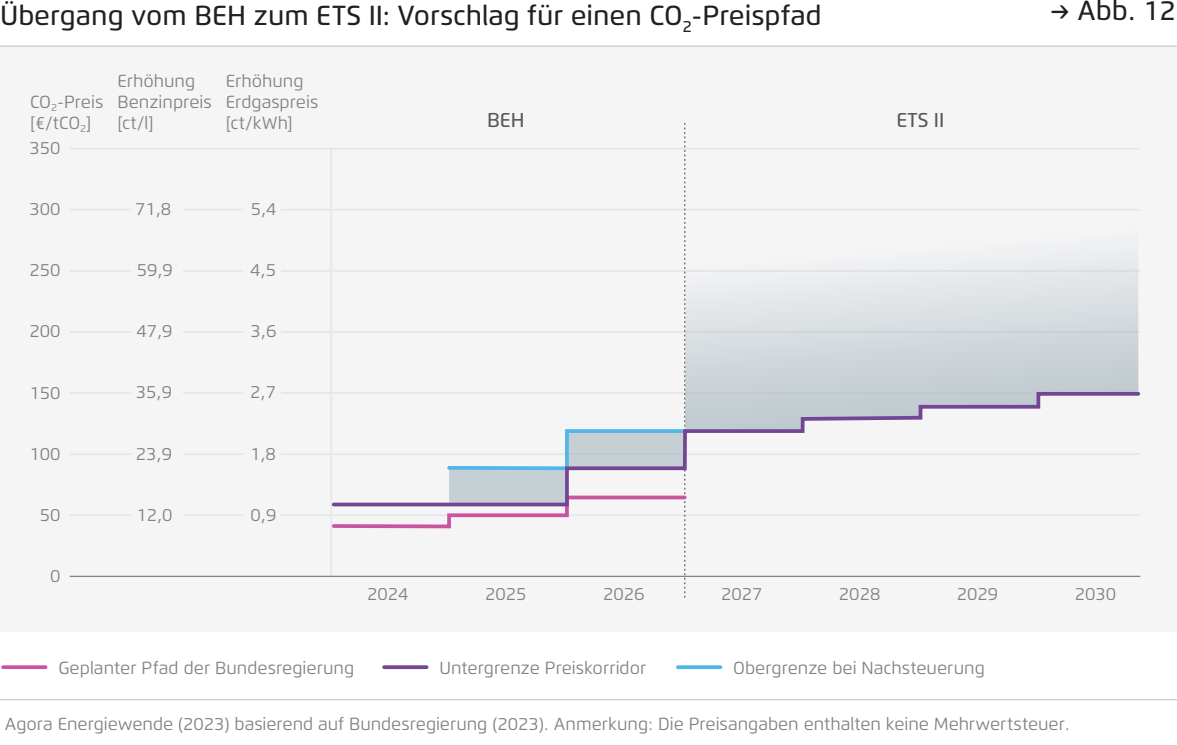
<style>
.page{position:relative;width:1177px;height:745px;background:#fff}
.page>*{position:absolute;margin:0;border:0;box-sizing:border-box;transform-origin:0 0}
.t1{font:500 27.5px "Flexo";color:#231f20}
.t2{font:500 20px "Flexo";color:#57585a}
.t3{font:17.5px/21.2px "Flexo";color:#808285}
</style>
<div class="page">
<div style="left:0;top:46px;width:1176px;height:585px;background:#f5f5f6"></div>
<hr style="left:70px;top:148px;width:1070px;height:1px;background:#e6e7e9">
<hr style="left:70px;top:209px;width:1070px;height:1px;background:#e6e7e9">
<hr style="left:70px;top:270px;width:1070px;height:1px;background:#e6e7e9">
<hr style="left:70px;top:331px;width:1070px;height:1px;background:#e6e7e9">
<hr style="left:70px;top:392px;width:1070px;height:2px;background:#e6e7e9">
<hr style="left:70px;top:514px;width:1070px;height:2px;background:#e6e7e9">
<hr style="left:70px;top:453px;width:1070px;height:2px;background:#e6e7e9">
<div style="left:243px;top:188px;width:38px;height:350px;background:#f5f5f6"></div>
<hr style="left:70px;top:575px;width:1070px;height:1px;background:#808285">
<svg style="left:384px;top:665px;width:42px;height:3px"></svg>
<svg style="left:3px;top:665px;width:43px;height:3px"></svg>
<svg style="left:678px;top:665px;width:42px;height:3px"></svg>
<svg style="left:688px;top:210px;width:450px;height:180px"></svg>
<div style="left:131px;top:188px;width:51px;height:350px;background:#f5f5f6"></div>
<svg style="left:330px;top:123px;width:358px;height:475px"></svg>
<svg style="left:330px;top:390px;width:811px;height:118px"></svg>
<hr style="left:0;top:698px;width:1176px;height:1px;background:#bcbdc0">
<hr style="left:0;top:46px;width:1176px;height:1px;background:#bcbdc0">
<h1 class="t1" style="left:0;top:-1px;width:823px">Übergang vom BEH zum ETS II: Vorschlag für einen CO<sub>2</sub>-Preispfad</h1>
<h1 class="t1" style="left:1050px;top:-6px;width:127px">→ Abb. 12</h1>
<p class="t3" style="left:30px;top:91px;width:75px">CO<sub>2</sub>-Preis [€/tCO<sub>2</sub>]</p>
<p class="t3" style="left:29px;top:137px;width:33px">350</p>
<p class="t3" style="left:117px;top:70px;width:96px">Erhöhung<br>Benzinpreis [ct/l]</p>
<p class="t3" style="left:226px;top:70px;width:94px">Erhöhung<br>Erdgaspreis [ct/kWh]</p>
<p class="t3" style="left:29px;top:198px;width:33px">300</p>
<p class="t3" style="left:135px;top:198px;width:38px">71,8</p>
<p class="t3" style="left:251px;top:198px;width:27px">5,4</p>
<p class="t3" style="left:29px;top:259px;width:33px">250</p>
<p class="t3" style="left:137px;top:259px;width:38px">59,9</p>
<p class="t3" style="left:250px;top:259px;width:27px">4,5</p>
<p class="t3" style="left:29px;top:320px;width:33px">200</p>
<p class="t3" style="left:136px;top:320px;width:38px">47,9</p>
<p class="t3" style="left:250px;top:320px;width:27px">3,6</p>
<p class="t3" style="left:29px;top:381px;width:33px">150</p>
<p class="t3" style="left:136px;top:381px;width:38px">35,9</p>
<p class="t3" style="left:250px;top:381px;width:27px">2,7</p>
<p class="t3" style="left:29px;top:443px;width:33px">100</p>
<p class="t3" style="left:136px;top:442px;width:38px">23,9</p>
<p class="t3" style="left:250px;top:442px;width:27px">1,8</p>
<p class="t3" style="left:40px;top:504px;width:22px">50</p>
<p class="t3" style="left:136px;top:504px;width:38px">12,0</p>
<p class="t3" style="left:250px;top:504px;width:27px">0,9</p>
<p class="t3" style="left:50px;top:565px;width:12px">0</p>
<p class="t2" style="left:487px;top:108px;width:39px">BEH</p>
<p class="t2" style="left:896px;top:108px;width:49px">ETS II</p>
<p class="t3" style="left:367px;top:583px;width:43px">2024</p>
<p class="t3" style="left:485px;top:583px;width:43px">2025</p>
<p class="t3" style="left:603px;top:583px;width:43px">2026</p>
<p class="t3" style="left:721px;top:583px;width:43px">2027</p>
<p class="t3" style="left:839px;top:583px;width:43px">2028</p>
<p class="t3" style="left:956px;top:583px;width:43px">2029</p>
<p class="t3" style="left:1074px;top:583px;width:43px">2030</p>
<p class="t3" style="left:58px;top:656px;width:297px">Geplanter Pfad der Bundesregierung</p>
<p class="t3" style="left:439px;top:656px;width:208px">Untergrenze Preiskorridor</p>
<p class="t3" style="left:733px;top:656px;width:253px">Obergrenze bei Nachsteuerung</p>
<p class="t3" style="left:5px;top:712px;width:1066px">Agora Energiewende (2023) basierend auf Bundesregierung (2023). Anmerkung: Die Preisangaben enthalten keine Mehrwertsteuer.</p>
</div>
